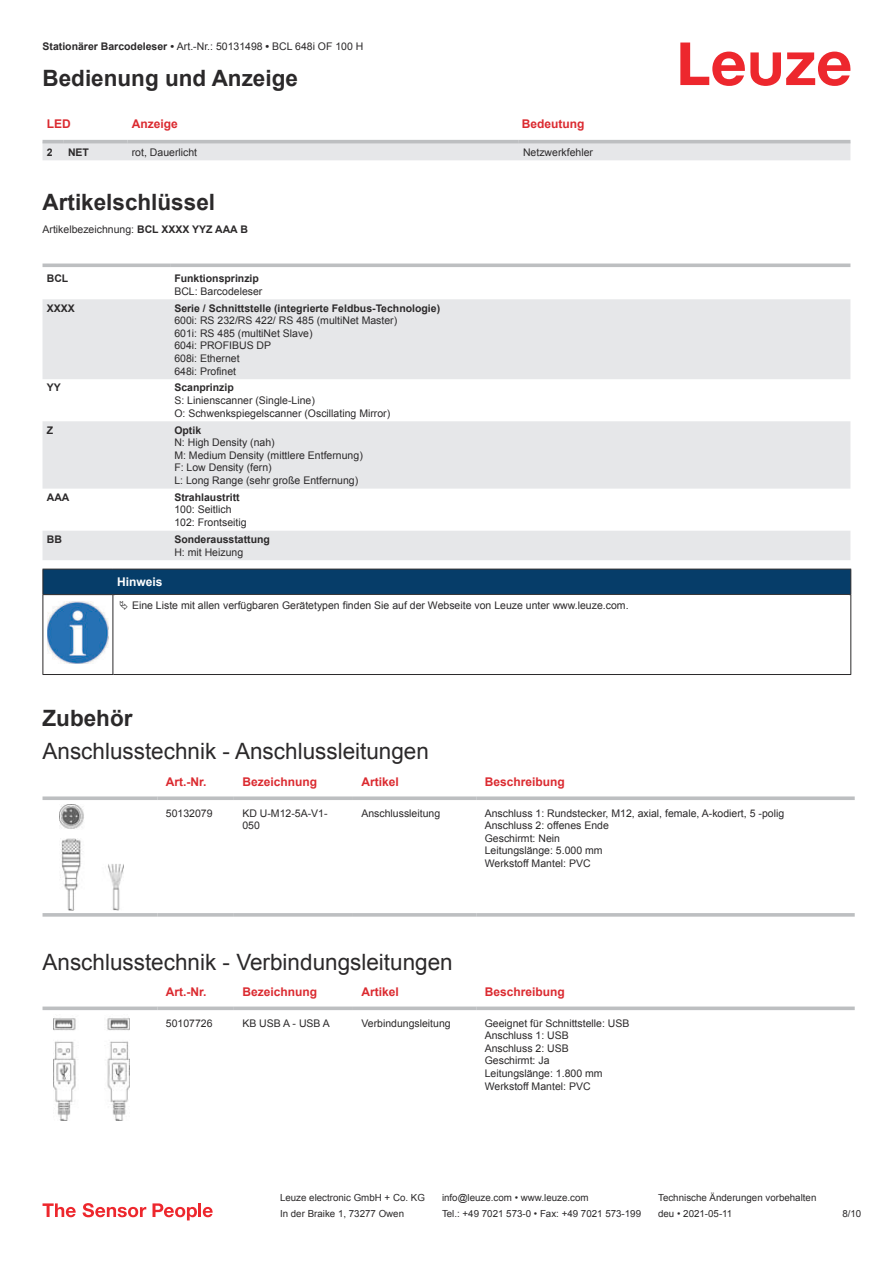
<style>
.page{position:relative;width:893px;height:1263px;background:#fff}
.page>*{position:absolute;margin:0;border:0;box-sizing:border-box;transform-origin:0 0}
.t1{font:22.5px "Arial";color:#2b292a}
.t2{font:700 22.5px "Arial";color:#2b292a}
.t3{font:700 12px "Arial";color:#db2a30}
.t4{font:700 12px "Arial";color:#fff}
.t5{font:10.5px/12.6px "Arial";color:#2b292a}
.t6{font:700 10.5px "Arial";color:#2b292a}
.t7{font:9.75px "Arial";color:#2b292a}
.s1{font-weight:700}
</style>
<div class="page">
<svg style="left:680px;top:43px;width:170px;height:43px"></svg>
<div style="left:43px;top:143px;width:807px;height:17px;background:#e6e7e9"></div>
<hr style="left:43px;top:140px;width:21px;height:3px;background:#bdbfc1">
<hr style="left:64px;top:140px;width:64px;height:3px;background:#bdbfc1">
<hr style="left:128px;top:140px;width:391px;height:3px;background:#bdbfc1">
<hr style="left:519px;top:140px;width:331px;height:3px;background:#bdbfc1">
<svg style="left:43px;top:299px;width:807px;height:261px;fill:#e6e7e9"></svg>
<svg style="left:43px;top:263px;width:127px;height:4px"></svg>
<svg style="left:170px;top:263px;width:680px;height:4px;background:#c5c7c9"></svg>
<svg style="left:43px;top:796px;width:114px;height:4px"></svg>
<svg style="left:157px;top:796px;width:77px;height:4px"></svg>
<svg style="left:234px;top:796px;width:119px;height:4px"></svg>
<svg style="left:353px;top:796px;width:123px;height:4px"></svg>
<svg style="left:476px;top:796px;width:379px;height:4px;background:#c4c6c8"></svg>
<svg style="left:43px;top:913px;width:114px;height:4px"></svg>
<svg style="left:157px;top:913px;width:77px;height:4px"></svg>
<svg style="left:234px;top:913px;width:119px;height:4px"></svg>
<svg style="left:353px;top:913px;width:123px;height:4px"></svg>
<svg style="left:476px;top:913px;width:379px;height:4px;background:#c3c5c7"></svg>
<img style="left:59px;top:804px;width:65px;height:107px">
<svg style="left:43px;top:1006px;width:114px;height:4px"></svg>
<svg style="left:157px;top:1006px;width:77px;height:4px"></svg>
<svg style="left:234px;top:1006px;width:119px;height:4px"></svg>
<svg style="left:353px;top:1006px;width:123px;height:4px"></svg>
<svg style="left:476px;top:1006px;width:379px;height:4px;background:#c6c7c9"></svg>
<img style="left:53px;top:1018px;width:77px;height:103px">
<svg style="left:43px;top:1203px;width:33px;height:14px"></svg>
<svg style="left:83px;top:1203px;width:63px;height:14px"></svg>
<svg style="left:153px;top:1203px;width:44px;height:17px"></svg>
<hr style="left:198px;top:1203px;width:3px;height:14px;background:#ed272d">
<svg style="left:203px;top:1207px;width:10px;height:10px"></svg>
<div style="left:43px;top:569px;width:808px;height:26px;background:#063d69"></div>
<hr style="left:113px;top:594px;width:738px;height:1px;background:#2b292a">
<hr style="left:43px;top:595px;width:1px;height:75px;background:#2b292a">
<hr style="left:113px;top:595px;width:1px;height:75px;background:#2b292a">
<hr style="left:850px;top:595px;width:1px;height:75px;background:#2b292a">
<hr style="left:43px;top:674px;width:70px;height:1px;background:#2b292a">
<hr style="left:113px;top:674px;width:738px;height:1px;background:#2b292a">
<img style="left:47px;top:601px;width:61px;height:63px">
<p class="t5" style="left:43px;top:41px;width:322px"><span class="s1">Stationärer Barcodeleser •</span> Art.-Nr.: 50131498 <span class="s1">•</span> BCL 648i OF 100 H</p>
<h1 class="t2" style="left:43px;top:70px;width:257px">Bedienung und Anzeige</h1>
<p class="t3" style="left:47px;top:119px;width:25px">LED</p>
<p class="t3" style="left:132px;top:119px;width:48px">Anzeige</p>
<p class="t3" style="left:522px;top:119px;width:64px">Bedeutung</p>
<p class="t6" style="left:47px;top:148px;width:7px">2</p>
<p class="t6" style="left:68px;top:148px;width:23px">NET</p>
<p class="t5" style="left:132px;top:147px;width:67px">rot, Dauerlicht</p>
<p class="t5" style="left:523px;top:147px;width:72px">Netzwerkfehler</p>
<h1 class="t2" style="left:43px;top:194px;width:174px">Artikelschlüssel</h1>
<p class="t5" style="left:43px;top:224px;width:207px">Artikelbezeichnung: <span class="s1">BCL XXXX YYZ AAA B</span></p>
<p class="t6" style="left:47px;top:274px;width:23px">BCL</p>
<p class="t6" style="left:174px;top:274px;width:86px">Funktionsprinzip</p>
<p class="t5" style="left:174px;top:286px;width:90px">BCL: Barcodeleser</p>
<p class="t6" style="left:47px;top:304px;width:30px">XXXX</p>
<p class="t6" style="left:174px;top:304px;width:267px">Serie / Schnittstelle (integrierte Feldbus-Technologie)</p>
<p class="t5" style="left:174px;top:315px;width:224px">600i: RS 232/RS 422/ RS 485 (multiNet Master)<br>601i: RS 485 (multiNet Slave)<br>604i: PROFIBUS DP<br>608i: Ethernet<br>648i: Profinet</p>
<p class="t6" style="left:47px;top:384px;width:16px">YY</p>
<p class="t6" style="left:174px;top:384px;width:61px">Scanprinzip</p>
<p class="t5" style="left:174px;top:395px;width:217px">S: Linienscanner (Single-Line)<br>O: Schwenkspiegelscanner (Oscillating Mirror)</p>
<p class="t6" style="left:47px;top:426px;width:8px">Z</p>
<p class="t6" style="left:174px;top:426px;width:28px">Optik</p>
<p class="t5" style="left:174px;top:437px;width:190px">N: High Density (nah)<br>M: Medium Density (mittlere Entfernung)<br>F: Low Density (fern)<br>L: Long Range (sehr große Entfernung)</p>
<p class="t6" style="left:47px;top:493px;width:24px">AAA</p>
<p class="t6" style="left:174px;top:493px;width:67px">Strahlaustritt</p>
<p class="t5" style="left:174px;top:504px;width:74px">100: Seitlich<br>102: Frontseitig</p>
<p class="t6" style="left:47px;top:535px;width:17px">BB</p>
<p class="t6" style="left:174px;top:535px;width:97px">Sonderausstattung</p>
<p class="t5" style="left:174px;top:546px;width:70px">H: mit Heizung</p>
<p class="t4" style="left:117px;top:577px;width:47px">Hinweis</p>
<p class="t5" style="left:132px;top:600px;width:498px">Eine Liste mit allen verfügbaren Gerätetypen finden Sie auf der Webseite von Leuze unter www.leuze.com.</p>
<h1 class="t2" style="left:43px;top:709px;width:92px">Zubehör</h1>
<h1 class="t1" style="left:43px;top:743px;width:388px">Anschlusstechnik - Anschlussleitungen</h1>
<p class="t3" style="left:166px;top:777px;width:42px">Art.-Nr.</p>
<p class="t3" style="left:242px;top:777px;width:76px">Bezeichnung</p>
<p class="t3" style="left:361px;top:777px;width:39px">Artikel</p>
<p class="t3" style="left:485px;top:777px;width:82px">Beschreibung</p>
<p class="t5" style="left:166px;top:807px;width:48px">50132079</p>
<p class="t5" style="left:242px;top:807px;width:87px">KD U-M12-5A-V1-<br>050</p>
<p class="t5" style="left:361px;top:807px;width:80px">Anschlussleitung</p>
<p class="t5" style="left:485px;top:807px;width:301px">Anschluss 1: Rundstecker, M12, axial, female, A-kodiert, 5 -polig<br>Anschluss 2: offenes Ende<br>Geschirmt: Nein<br>Leitungslänge: 5.000 mm<br>Werkstoff Mantel: PVC</p>
<h1 class="t1" style="left:43px;top:953px;width:412px">Anschlusstechnik - Verbindungsleitungen</h1>
<p class="t3" style="left:166px;top:987px;width:42px">Art.-Nr.</p>
<p class="t3" style="left:242px;top:987px;width:76px">Bezeichnung</p>
<p class="t3" style="left:361px;top:987px;width:39px">Artikel</p>
<p class="t3" style="left:485px;top:987px;width:82px">Beschreibung</p>
<p class="t5" style="left:166px;top:1017px;width:48px">50107726</p>
<p class="t5" style="left:242px;top:1017px;width:89px">KB USB A - USB A</p>
<p class="t5" style="left:361px;top:1017px;width:91px">Verbindungsleitung</p>
<p class="t5" style="left:485px;top:1017px;width:146px">Geeignet für Schnittstelle: USB<br>Anschluss 1: USB<br>Anschluss 2: USB<br>Geschirmt: Ja<br>Leitungslänge: 1.800 mm<br>Werkstoff Mantel: PVC</p>
<p class="t7" style="left:280px;top:1194px;width:146px">Leuze electronic GmbH + Co. KG</p>
<p class="t7" style="left:442px;top:1194px;width:148px">info@leuze.com • www.leuze.com</p>
<p class="t7" style="left:658px;top:1194px;width:160px">Technische Änderungen vorbehalten</p>
<p class="t7" style="left:280px;top:1210px;width:126px">In der Braike 1, 73277 Owen</p>
<p class="t7" style="left:442px;top:1210px;width:201px">Tel.: +49 7021 573-0 • Fax: +49 7021 573-199</p>
<p class="t7" style="left:658px;top:1210px;width:76px">deu • 2021-05-11</p>
<p class="t7" style="left:842px;top:1210px;width:20px">8 /10</p>
</div>
